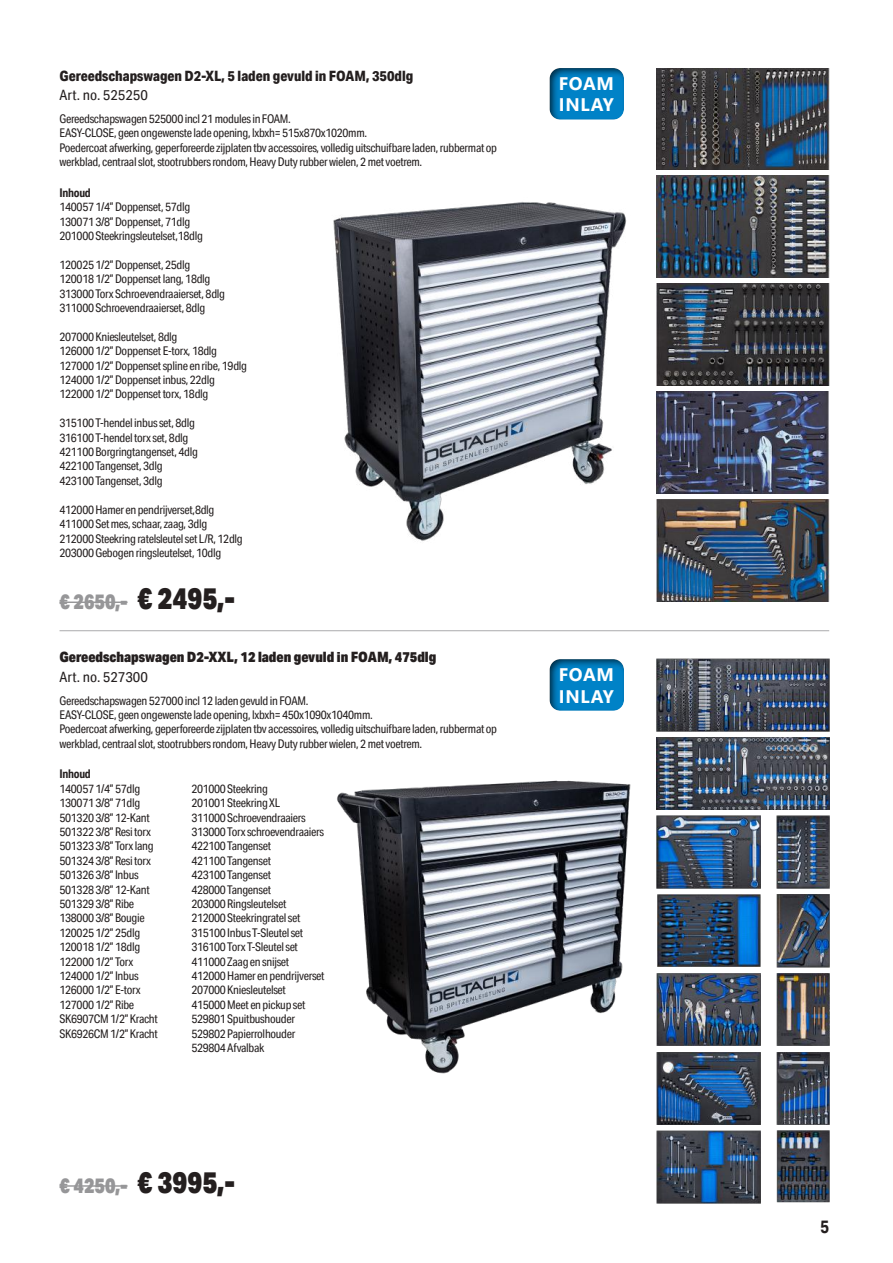
<style>
.page{position:relative;width:893px;height:1263px;background:#fff}
.page>*{position:absolute;margin:0;border:0;box-sizing:border-box;transform-origin:0 0}
.t1{font:900 21px "Aktiv Grotesk Cd";color:#969698}
.t2{font:700 18.15px/21.9px "Segoe UI";letter-spacing:.035em;color:#fff}
.t3{font:700 18px "Aktiv Grotesk Cd";color:#241f1f}
.t4{font:900 14.25px "Aktiv Grotesk Cd";color:#241f1f;scale:1.05 1}
.t5{font:800 14.25px "Aktiv Grotesk Cd";color:#241f1f;scale:1.05 1}
.t6{font:14.25px "Aktiv Grotesk Cd";color:#241f1f;scale:1.05 1}
.t7{font:12px/14.4px "Aktiv Grotesk Cd";letter-spacing:-.025em;color:#241f1f}
.t8{font:700 12px "Aktiv Grotesk Cd";letter-spacing:-.025em;color:#241f1f}
.s1{font-size:30px;color:#241f1f}
</style>
<div class="page">
<hr style="left:60px;top:630px;width:769px;height:1px;background:#aaaaac">
<hr style="left:60px;top:1185px;width:68px;height:2px;background:#969698">
<hr style="left:60px;top:601px;width:68px;height:2px;background:#969698">
<img style="left:337px;top:780px;width:294px;height:294px">
<img style="left:657px;top:658px;width:172px;height:73px">
<img style="left:657px;top:737px;width:172px;height:73px">
<img style="left:657px;top:816px;width:104px;height:72px">
<img style="left:657px;top:894px;width:104px;height:73px">
<img style="left:657px;top:973px;width:104px;height:73px">
<img style="left:657px;top:1052px;width:104px;height:72px">
<img style="left:657px;top:1131px;width:104px;height:72px">
<img style="left:776px;top:816px;width:53px;height:72px">
<img style="left:776px;top:894px;width:53px;height:73px">
<img style="left:776px;top:973px;width:53px;height:73px">
<img style="left:776px;top:1052px;width:53px;height:73px">
<img style="left:776px;top:1131px;width:53px;height:72px">
<img style="left:333px;top:202px;width:294px;height:339px">
<div style="left:547px;top:656px;width:108px;height:55px;background:#241f1f;opacity:.75"></div>
<div style="left:547px;top:65px;width:108px;height:55px;background:#241f1f;opacity:.75"></div>
<img style="left:657px;top:68px;width:172px;height:102px">
<img style="left:657px;top:176px;width:172px;height:102px">
<img style="left:657px;top:284px;width:172px;height:102px">
<img style="left:657px;top:392px;width:172px;height:101px">
<img style="left:657px;top:500px;width:172px;height:101px">
<p class="t5" style="left:60px;top:67px;width:338px">Gereedschapswagen D2-XL, 5 laden gevuld in FOAM, 350dlg</p>
<p class="t6" style="left:60px;top:87px;width:86px">Art. no. 525250</p>
<p class="t7" style="left:60px;top:111px;width:439px">Gereedschapswagen 525000 incl 21 modules in FOAM.<br>EASY-CLOSE, geen ongewenste lade opening, lxbxh= 515x870x1020mm.<br>Poedercoat afwerking, geperforeerde zijplaten tbv accessoires, volledig uitschuifbare laden, rubbermat op werkblad, centraal slot, stootrubbers rondom, Heavy Duty rubber wielen, 2 met voetrem.</p>
<p class="t8" style="left:60px;top:185px;width:33px">Inhoud</p>
<p class="t7" style="left:60px;top:200px;width:145px">140057 1/4” Doppenset, 57dlg<br>130071 3/8” Doppenset, 71dlg<br>201000 Steekringsleutelset,18dlg</p>
<p class="t7" style="left:60px;top:257px;width:167px">120025 1/2” Doppenset, 25dlg 120018 1/2” Doppenset lang, 18dlg 313000 Torx Schroevendraaierset, 8dlg 311000 Schroevendraaierset, 8dlg</p>
<p class="t7" style="left:60px;top:329px;width:189px">207000 Kniesleutelset, 8dlg<br>126000 1/2” Doppenset E-torx, 18dlg 127000 1/2” Doppenset spline en ribe, 19dlg 124000 1/2” Doppenset inbus, 22dlg 122000 1/2” Doppenset torx, 18dlg</p>
<p class="t7" style="left:60px;top:416px;width:140px">315100 T-hendel inbus set, 8dlg<br>316100 T-hendel torx set, 8dlg<br>421100 Borgringtangenset, 4dlg<br>422100 Tangenset, 3dlg<br>423100 Tangenset, 3dlg</p>
<p class="t7" style="left:60px;top:502px;width:185px">412000 Hamer en pendrijverset,8dlg 411000 Set mes, schaar, zaag, 3dlg 212000 Steekring ratelsleutel set L/R, 12dlg 203000 Gebogen ringsleutelset, 10dlg</p>
<h1 class="t1" style="left:60px;top:588px;width:177px">€ 2650,- <span class="s1">€ 2495,-</span></h1>
<p class="t4" style="left:60px;top:648px;width:360px">Gereedschapswagen D2-XXL, 12 laden gevuld in FOAM, 475dlg</p>
<p class="t6" style="left:60px;top:668px;width:86px">Art. no. 527300</p>
<p class="t7" style="left:60px;top:693px;width:439px">Gereedschapswagen 527000 incl 12 laden gevuld in FOAM.<br>EASY-CLOSE, geen ongewenste lade opening, lxbxh= 450x1090x1040mm.<br>Poedercoat afwerking, geperforeerde zijplaten tbv accessoires, volledig uitschuifbare laden, rubbermat op werkblad, centraal slot, stootrubbers rondom, Heavy Duty rubber wielen, 2 met voetrem.</p>
<p class="t8" style="left:60px;top:767px;width:33px">Inhoud</p>
<p class="t7" style="left:60px;top:781px;width:100px">140057 1/4” 57dlg<br>130071 3/8” 71dlg<br>501320 3/8” 12-Kant<br>501322 3/8” Resi torx<br>501323 3/8” Torx lang<br>501324 3/8” Resi torx<br>501326 3/8” Inbus<br>501328 3/8” 12-Kant<br>501329 3/8” Ribe<br>138000 3/8” Bougie<br>120025 1/2” 25dlg<br>120018 1/2” 18dlg<br>122000 1/2” Torx<br>124000 1/2” Inbus<br>126000 1/2” E-torx<br>127000 1/2” Ribe<br>SK6907CM 1/2” Kracht<br>SK6926CM 1/2” Kracht</p>
<p class="t7" style="left:191px;top:781px;width:135px">201000 Steekring<br>201001 Steekring XL<br>311000 Schroevendraaiers<br>313000 Torx schroevendraaiers<br>422100 Tangenset<br>421100 Tangenset<br>423100 Tangenset<br>428000 Tangenset<br>203000 Ringsleutelset<br>212000 Steekringratel set<br>315100 Inbus T-Sleutel set<br>316100 Torx T-Sleutel set<br>411000 Zaag en snijset<br>412000 Hamer en pendrijverset<br>207000 Kniesleutelset<br>415000 Meet en pickup set<br>529801 Spuitbushouder<br>529802 Papierrolhouder<br>529804 Afvalbak</p>
<h1 class="t1" style="left:60px;top:1172px;width:177px">€ 4250,- <span class="s1">€ 3995,-</span></h1>
<h2 class="t2" style="left:559px;top:71px;width:57px">FOAM<br>INLAY</h2>
<h2 class="t2" style="left:559px;top:662px;width:57px">FOAM<br>INLAY</h2>
<h3 class="t3" style="left:820px;top:1216px;width:10px">5</h3>
</div>
